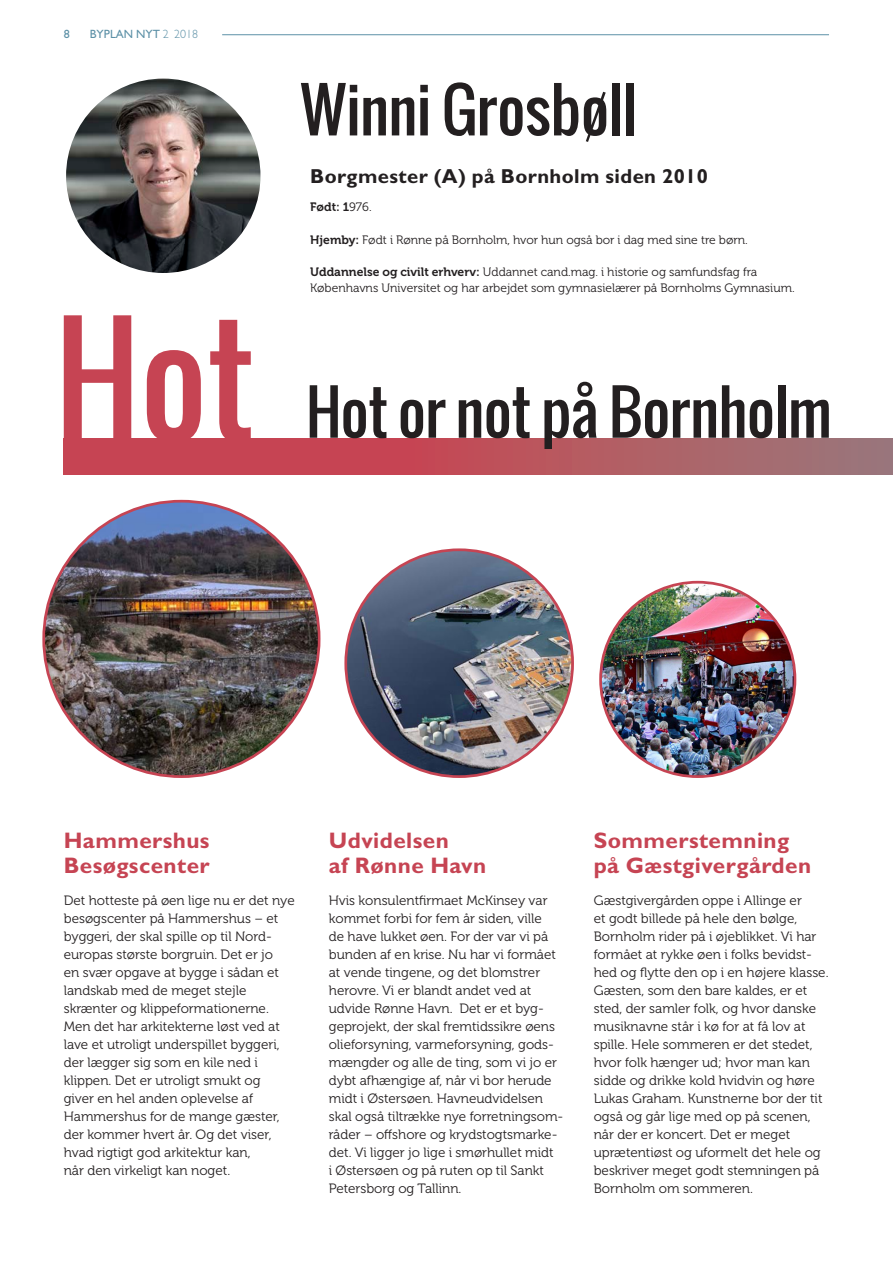
<style>
.page{position:relative;width:893px;height:1263px;background:#fff}
.page>*{position:absolute;margin:0;border:0;box-sizing:border-box;transform-origin:0 0}
.Rubrik{font:60px "Oswald";letter-spacing:-.01em;color:#231f20}
.Brødtekst{font:700 22.5px "Gill Sans Std";letter-spacing:.02em;color:#c64453}
.Brødtekst-2{font:700 20.25px "Gill Sans Std";letter-spacing:.02em;color:#231f20}
.Brødtekst-3{font:13.5px/18px "Museo 300";color:#231f20}
.Brødtekst-4{font:12.15px "Museo 300";color:#231f20}
.Brødtekst-5{font:12.15px "Museo 700";color:#231f20}
.t1{font:12px "Gill Sans Std";color:#5d91a7}
.s1{font-weight:300}
.s2{font-family:"Museo 300"}
.s3{font-family:"Museo 700"}
</style>
<div class="page">
<svg style="left:64px;top:315px;width:187px;height:123px"></svg>
<div style="left:64px;top:438px;width:829px;height:36px;background:linear-gradient(to right,#d13849,#a07275)"></div>
<img style="left:44px;top:501px;width:275px;height:276px;border-radius:138px">
<img style="left:346px;top:550px;width:227px;height:227px;border-radius:113px">
<img style="left:601px;top:582px;width:194px;height:195px;border-radius:97px">
<img style="left:66px;top:79px;width:194px;height:194px;border-radius:97px">
<hr style="left:222px;top:34px;width:607px;height:1px;background:#5d91a7">
<p class="t1" style="left:64px;top:27px;width:7px">8</p>
<p class="t1" style="left:90px;top:27px;width:110px">BYPLAN NYT <span class="s1">2 2018</span></p>
<p class="Rubrik" style="left:301px;top:64px;width:338px">Winni Grosbøll</p>
<p class="Brødtekst-2" style="left:310px;top:164px;width:399px">Borgmester (A) på Bornholm siden 2010</p>
<p class="Brødtekst-5" style="left:310px;top:200px;width:63px">Født: 1<span class="s2">976.</span></p>
<p class="Brødtekst-4" style="left:310px;top:233px;width:439px"><span class="s3">Hjemby:</span> Født i Rønne på Bornholm, hvor hun også bor i dag med sine tre børn.</p>
<p class="Brødtekst-4" style="left:310px;top:265px;width:448px"><span class="s3">Uddannelse og civilt erhverv:</span> Uddannet cand.mag. i historie og samfundsfag fra</p>
<p class="Brødtekst-4" style="left:310px;top:281px;width:486px">Københavns Universitet og har arbejdet som gymnasielærer på Bornholms Gymnasium.</p>
<p class="Rubrik" style="left:306px;top:367px;width:527px">Hot or not på Bornholm</p>
<p class="Brødtekst" style="left:64px;top:827px;width:147px">Hammershus</p>
<p class="Brødtekst" style="left:64px;top:852px;width:147px">Besøgscenter</p>
<p class="Brødtekst-3" style="left:64px;top:891px;width:232px">Det hotteste på øen lige nu er det nye besøgscenter på Hammershus – et byggeri, der skal spille op til Nord&shy;europas største borgruin. Det er jo</p>
<p class="Brødtekst-3" style="left:64px;top:963px;width:217px">en svær opgave at bygge i sådan et landskab med de meget stejle</p>
<p class="Brødtekst-3" style="left:64px;top:999px;width:207px">skrænter og klippeformationerne.</p>
<p class="Brødtekst-3" style="left:64px;top:1017px;width:218px;text-align:justify">Men det har arkitekterne løst ved at lave et utroligt underspillet byggeri, der lægger sig som en kile ned i</p>
<p class="Brødtekst-3" style="left:64px;top:1071px;width:198px">klippen. Det er utroligt smukt og</p>
<p class="Brødtekst-3" style="left:64px;top:1089px;width:191px">giver en hel anden oplevelse af</p>
<p class="Brødtekst-3" style="left:64px;top:1107px;width:218px">Hammershus for de mange gæster, der kommer hvert år. Og det viser, hvad rigtigt god arkitektur kan,</p>
<p class="Brødtekst-3" style="left:64px;top:1161px;width:168px">når den virkeligt kan noget.</p>
<p class="Brødtekst" style="left:329px;top:827px;width:122px">Udvidelsen</p>
<p class="Brødtekst" style="left:329px;top:852px;width:159px">af Rønne Havn</p>
<p class="Brødtekst-3" style="left:329px;top:891px;width:236px">Hvis konsulentfirmaet McKinsey var kommet forbi for fem år siden, ville<br>de have lukket øen. For der var vi på bunden af en krise. Nu har vi formået at vende tingene, og det blomstrer herovre. Vi er blandt andet ved at udvide Rønne Havn. Det er et byg&shy;geprojekt, der skal fremtidssikre øens olieforsyning, varmeforsyning, gods&shy;mængder og alle de ting, som vi jo er dybt afhængige af, når vi bor herude midt i Østersøen. Havneudvidelsen skal også tiltrække nye forretningsom&shy;råder – offshore og krydstogtsmarke&shy;det. Vi ligger jo lige i smørhullet midt<br>i Østersøen og på ruten op til Sankt Petersborg og Tallinn.</p>
<p class="Brødtekst" style="left:594px;top:827px;width:197px">Sommerstemning</p>
<p class="Brødtekst" style="left:594px;top:852px;width:219px">på Gæstgivergården</p>
<p class="Brødtekst-3" style="left:594px;top:891px;width:236px">Gæstgivergården oppe i Allinge er<br>et godt billede på hele den bølge, Bornholm rider på i øjeblikket. Vi har formået at rykke øen i folks bevidst&shy;hed og flytte den op i en højere klasse.<br>Gæsten, som den bare kaldes, er et sted, der samler folk, og hvor danske musiknavne står i kø for at få lov at spille. Hele sommeren er det stedet, hvor folk hænger ud; hvor man kan sidde og drikke kold hvidvin og høre Lukas Graham. Kunstnerne bor der tit også og går lige med op på scenen, når der er koncert. Det er meget uprætentiøst og uformelt det hele og beskriver meget godt stemningen på Bornholm om sommeren.</p>
</div>
